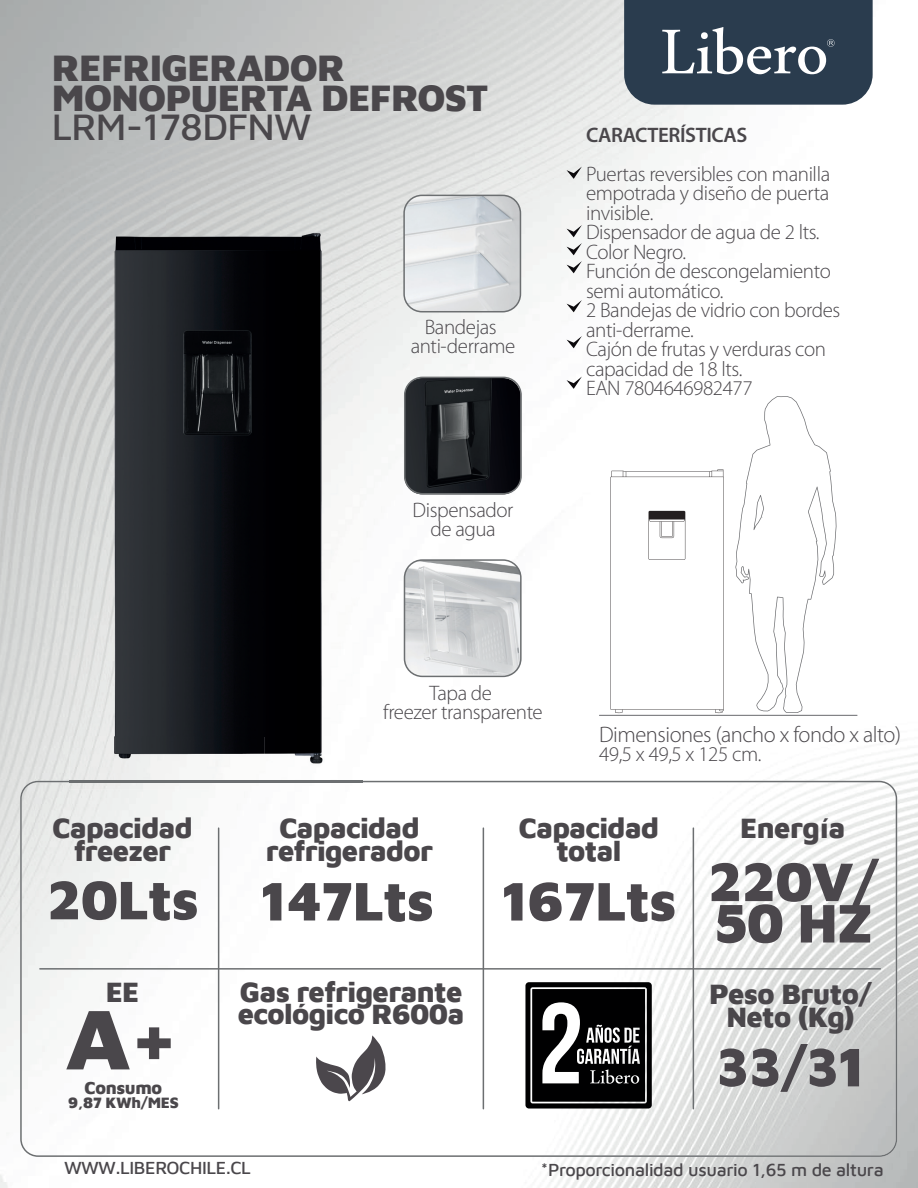
<style>
.page{position:relative;width:918px;height:1188px;background:#fff}
.page>*{position:absolute;margin:0;border:0;box-sizing:border-box;transform-origin:0 0}
.t1{font:900 87.45px "Maven Pro";color:#4a474b;scale:1.05 1}
.t2{font:900 56.1px "Maven Pro";letter-spacing:-.02em;color:#4a474b}
.t3{font:900 56.1px/41.4px "Maven Pro";letter-spacing:-.02em;color:#4b474c}
.t4{font:900 37.8px/29.7px "Maven Pro";letter-spacing:-.02em;color:#4a474b}
.t5{font:500 37.8px "Maven Pro";letter-spacing:-.02em;color:#4a474b}
.t6{font:900 28.65px/22.5px "Maven Pro";letter-spacing:-.02em;color:#4a474b;text-align:center}
.t7{font:300 22.5px "Myriad Pro";letter-spacing:-.02em;color:#4a474b}
.t8{font:300 21px/19.5px "Myriad Pro";letter-spacing:-.02em;color:#4a474b;text-align:center}
.t9{font:600 21px "Myriad Pro";letter-spacing:-.02em;color:#4a474b}
.t10{font:500 18px "Maven Pro";letter-spacing:-.02em;color:#4a474b}
.t11{font:900 17.7px "Maven Pro";letter-spacing:-.02em;color:#4a474b}
.t12{font:900 15.45px "Maven Pro";letter-spacing:-.02em;color:#4a474b}
.s1{color:#4b474c}
</style>
<div class="page">
<img style="left:0;top:0;width:918px;height:1188px">
<svg style="left:624px;top:0;width:249px;height:105px;background:#3e4e5e"></svg>
<svg style="left:20px;top:781px;width:877px;height:376px"></svg>
<svg style="left:525px;top:982px;width:127px;height:127px"></svg>
<svg style="left:316px;top:1035px;width:70px;height:66px"></svg>
<hr style="left:40px;top:968px;width:840px;height:2px;background:#6c6f71">
<hr style="left:218px;top:828px;width:1px;height:281px;background:#6c6f71">
<hr style="left:483px;top:828px;width:1px;height:281px;background:#6c6f71">
<hr style="left:693px;top:828px;width:1px;height:281px;background:#6c6f71">
<svg style="left:735px;top:396px;width:101px;height:317px"></svg>
<hr style="left:599px;top:715px;width:258px;height:1px;background:#696a6d">
<svg style="left:610px;top:469px;width:114px;height:244px"></svg>
<img style="left:69px;top:201px;width:293px;height:589px">
<img style="left:69px;top:781px;width:293px;height:1px">
<img style="left:404px;top:378px;width:117px;height:116px">
<div style="left:404px;top:377px;width:118px;height:117px;border:2px solid #6c6f71;border-radius:18px"></div>
<img style="left:404px;top:195px;width:116px;height:117px">
<div style="left:403px;top:195px;width:118px;height:117px;border:2px solid #6c6f71;border-radius:18px"></div>
<img style="left:404px;top:560px;width:117px;height:116px">
<div style="left:404px;top:559px;width:118px;height:118px;border:2px solid #6c6f71;border-radius:18px"></div>
<svg style="left:567px;top:167px;width:15px;height:12px"></svg>
<svg style="left:567px;top:225px;width:15px;height:12px"></svg>
<svg style="left:567px;top:243px;width:15px;height:12px"></svg>
<svg style="left:567px;top:261px;width:15px;height:12px"></svg>
<svg style="left:567px;top:300px;width:15px;height:12px"></svg>
<svg style="left:567px;top:336px;width:15px;height:12px"></svg>
<svg style="left:567px;top:377px;width:15px;height:12px"></svg>
<h3 class="t4" style="left:52px;top:51px;width:438px">REFRIGERADOR<br>MONOPUERTA DEFROST</h3>
<h3 class="t5" style="left:52px;top:101px;width:261px">LRM-178DFNW</h3>
<p class="t8" style="left:411px;top:318px;width:106px;line-height:19px">Bandejas anti-derrame</p>
<p class="t8" style="left:413px;top:501px;width:102px;line-height:19px">Dispensador de agua</p>
<p class="t9" style="left:586px;top:121px;width:163px">CARACTERÍSTICAS</p>
<p class="t8" style="left:586px;top:164px;width:256px;text-align:left">Puertas reversibles con manilla empotrada y diseño de puerta invisible.<br>Dispensador de agua de 2 lts.<br>Color Negro.<br>Función de descongelamiento semi automático.<br>2 Bandejas de vidrio con bordes anti-derrame.<br>Cajón de frutas y verduras con capacidad de 18 lts.<br>EAN 7804646982477</p>
<p class="t8" style="left:383px;top:684px;width:161px;line-height:19px">Tapa de<br>freezer transparente</p>
<p class="t7" style="left:599px;top:722px;width:304px">Dimensiones (ancho x fondo x alto)</p>
<p class="t8" style="left:599px;top:745px;width:164px">49,5 x 49,5 x 125 cm.</p>
<h3 class="t6" style="left:519px;top:815px;width:142px">Capacidad total</h3>
<h3 class="t6" style="left:52px;top:815px;width:142px">Capacidad freezer</h3>
<h2 class="t2" style="left:47px;top:861px;width:631px">20Lts 147Lts <span class="s1">167Lts</span></h2>
<h3 class="t6" style="left:266px;top:815px;width:169px">Capacidad refrigerador</h3>
<h3 class="t6" style="left:106px;top:978px;width:35px">EE</h3>
<h1 class="t1" style="left:65px;top:976px;width:110px">A+</h1>
<p class="t11" style="left:85px;top:1075px;width:79px">Consumo</p>
<p class="t12" style="left:68px;top:1092px;width:112px">9,87 KWh/MES</p>
<h3 class="t6" style="left:238px;top:978px;width:228px;text-align:left">Gas refrigerante ecológico R600a</h3>
<h3 class="t6" style="left:740px;top:815px;width:107px">Energía</h3>
<h2 class="t3" style="left:708px;top:857px;width:172px">220V/<br>50 HZ</h2>
<h3 class="t6" style="left:709px;top:981px;width:164px">Peso Bruto/<br>Neto (Kg)</h3>
<h2 class="t3" style="left:716px;top:1042px;width:151px">33/31</h2>
<p class="t10" style="left:64px;top:1156px;width:188px">WWW.LIBEROCHILE.CL</p>
<p class="t10" style="left:541px;top:1157px;width:344px">*Proporcionalidad usuario 1,65 m de altura</p>
</div>
